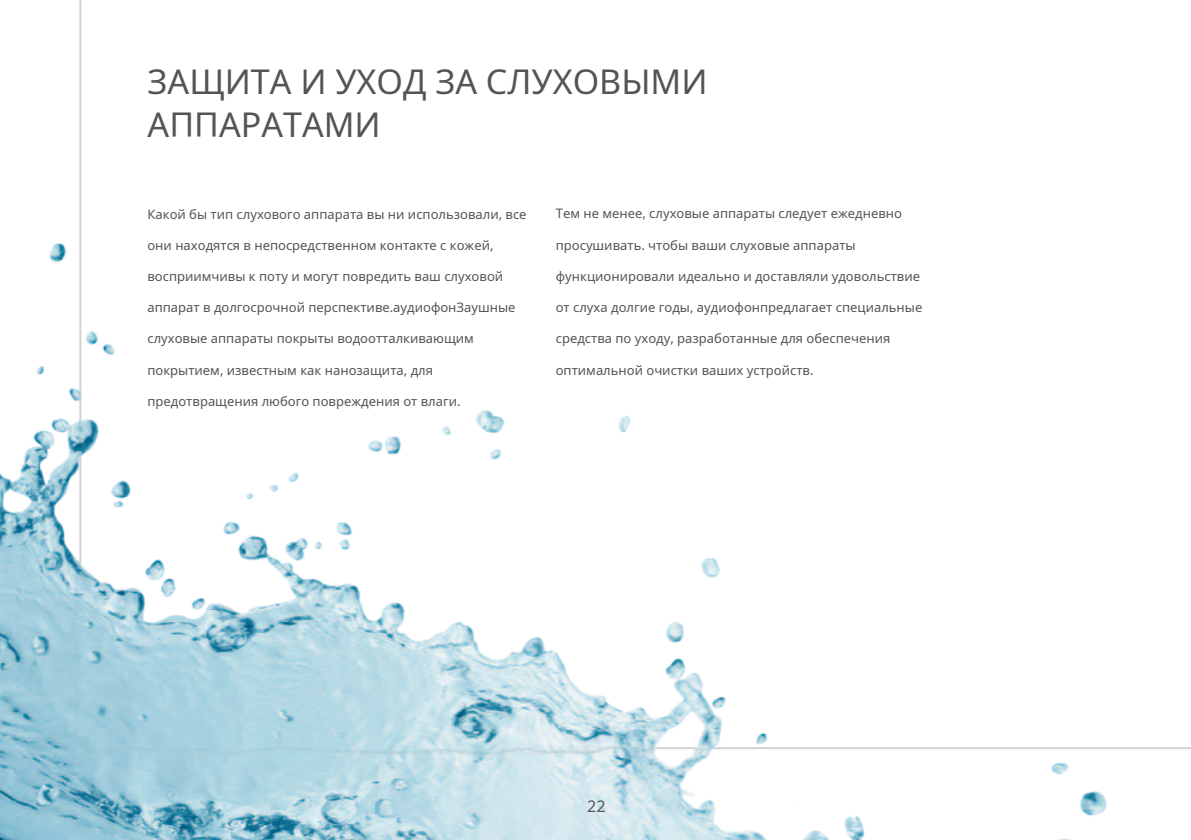
<style>
.page{position:relative;width:1191px;height:840px;background:#fff}
.page>*{position:absolute;margin:0;border:0;box-sizing:border-box;transform-origin:0 0}
.t1{font:34px/43.2px "Noto Sans";color:#545453}
.t2{font:16px "Noto Sans";color:#545453}
.t3{font:13px "Noto Sans";color:#545453}
</style>
<div class="page">
<img style="left:0;top:0;width:1173px;height:839px">
<div style="left:138px;top:215px;width:160px;height:246px;background:#fff"></div>
<h1 class="t1" style="left:148px;top:59px;width:561px">ЗАЩИТА И УХОД ЗА СЛУХОВЫМИ<br>АППАРАТАМИ</h1>
<p class="t3" style="left:147px;top:204px;width:381px">Какой бы тип слухового аппарата вы ни использовали, все</p>
<p class="t3" style="left:147px;top:236px;width:347px">они находятся в непосредственном контакте с кожей,</p>
<p class="t3" style="left:147px;top:267px;width:357px">восприимчивы к поту и могут повредить ваш слуховой</p>
<p class="t3" style="left:147px;top:298px;width:370px">аппарат в долгосрочной перспективе.аудиофонЗаушные</p>
<p class="t3" style="left:147px;top:329px;width:328px">слуховые аппараты покрыты водоотталкивающим</p>
<p class="t3" style="left:147px;top:360px;width:287px">покрытием, известным как нанозащита, для</p>
<p class="t3" style="left:147px;top:391px;width:315px">предотвращения любого повреждения от влаги.</p>
<p class="t3" style="left:556px;top:204px;width:348px">Тем не менее, слуховые аппараты следует ежедневно</p>
<p class="t3" style="left:556px;top:236px;width:301px">просушивать. чтобы ваши слуховые аппараты</p>
<p class="t3" style="left:556px;top:267px;width:366px">функционировали идеально и доставляли удовольствие</p>
<p class="t3" style="left:556px;top:298px;width:368px">от слуха долгие годы, аудиофонпредлагает специальные</p>
<p class="t3" style="left:556px;top:329px;width:336px">средства по уходу, разработанные для обеспечения</p>
<p class="t3" style="left:556px;top:360px;width:259px">оптимальной очистки ваших устройств.</p>
<p class="t2" style="left:587px;top:794px;width:20px">22</p>
</div>
